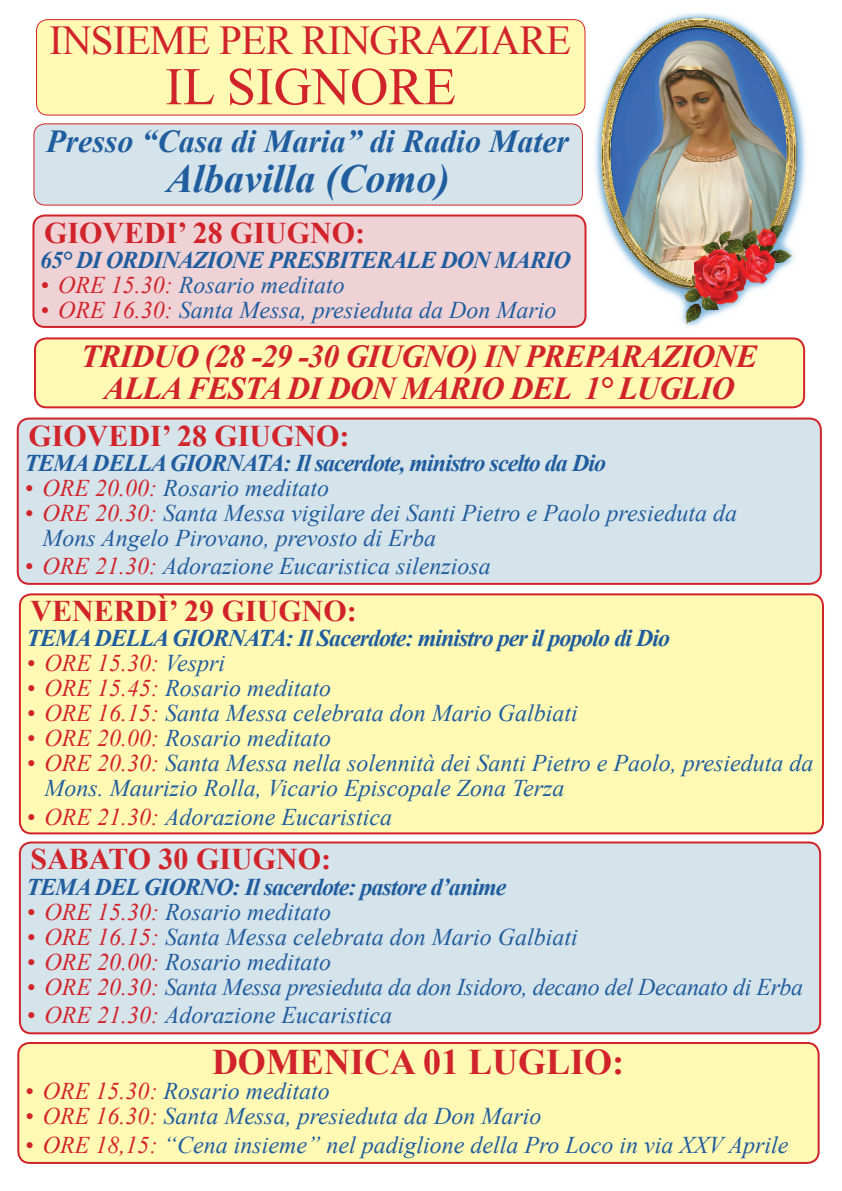
<style>
.page{position:relative;width:842px;height:1191px;background:#fff}
.page>*{position:absolute;margin:0;border:0;box-sizing:border-box;transform-origin:0 0}
.t1{font:53px "Times New Roman";color:#d1232a}
.t2{font:41px "Times New Roman";letter-spacing:-.02em;color:#d1232a}
.t3{font:italic 700 40px "Times New Roman";color:#205d9e}
.t4{font:700 36px "Times New Roman";color:#d1232a}
.t5{font:italic 700 32px/32px "Times New Roman";letter-spacing:-.03em;color:#d1232a;text-align:center}
.t6{font:italic 700 32px "Times New Roman";color:#205d9e}
.t7{font:700 30px "Times New Roman";color:#d1232a}
.t8{font:italic 24px/25px "Times New Roman";color:#205d9e}
.t9{font:italic 700 24px "Times New Roman";letter-spacing:-.04em;color:#205d9e}
.t10{font:italic 24px "Times New Roman";letter-spacing:-.02em;color:#205d9e}
.t11{font:italic 24px "Times New Roman";color:#d1232a}
.s1{color:#d1232a}
.s2{color:#205d9e}
</style>
<div class="page">
<img style="left:576px;top:13px;width:230px;height:315px">
<div style="left:36px;top:20px;width:549px;height:95px;background:#fff9b4;border-radius:11px"></div>
<div style="left:36px;top:19px;width:549px;height:97px;border:1px solid #d1232a;border-radius:11px"></div>
<div style="left:34px;top:124px;width:548px;height:81px;background:#d5e3ea;border-radius:11px"></div>
<div style="left:33px;top:123px;width:550px;height:83px;border:1px solid #d1232a;border-radius:11px"></div>
<div style="left:33px;top:215px;width:552px;height:112px;background:#eed2d5;border-radius:11px"></div>
<div style="left:32px;top:214px;width:554px;height:114px;border:2px solid #d1232a;border-radius:11px"></div>
<div style="left:35px;top:338px;width:769px;height:69px;background:#fff9b4;border-radius:11px"></div>
<div style="left:34px;top:337px;width:771px;height:71px;border:2px solid #d1232a;border-radius:11px"></div>
<div style="left:18px;top:418px;width:803px;height:166px;background:#d5e3ea;border-radius:11px"></div>
<div style="left:17px;top:417px;width:805px;height:168px;border:2px solid #d1232a;border-radius:11px"></div>
<div style="left:20px;top:594px;width:803px;height:239px;background:#fff9b4;border-radius:11px"></div>
<div style="left:19px;top:593px;width:805px;height:241px;border:2px solid #d1232a;border-radius:11px"></div>
<div style="left:20px;top:842px;width:800px;height:191px;background:#d5e3ea;border-radius:11px"></div>
<div style="left:19px;top:841px;width:802px;height:193px;border:2px solid #d1232a;border-radius:11px"></div>
<div style="left:18px;top:1043px;width:801px;height:119px;background:#fff9b4;border-radius:11px"></div>
<div style="left:17px;top:1042px;width:803px;height:121px;border:2px solid #d1232a;border-radius:11px"></div>
<h2 class="t2" style="left:49px;top:13px;width:523px">INSIEME PER RINGRAZIARE</h2>
<h1 class="t1" style="left:165px;top:51px;width:292px">IL SIGNORE</h1>
<h3 class="t6" style="left:46px;top:119px;width:524px">Presso “Casa di Maria” di Radio Mater</h3>
<h3 class="t3" style="left:166px;top:150px;width:285px">Albavilla (Como)</h3>
<p class="t7" style="left:44px;top:212px;width:323px">GIOVEDI’ 28 GIUGNO:</p>
<p class="t9" style="left:40px;top:243px;width:532px">65° DI ORDINAZIONE PRESBITERALE DON MARIO</p>
<p class="t8" style="left:40px;top:271px;width:306px"><span class="s1">• ORE 15.30:</span> Rosario meditato</p>
<p class="t8" style="left:40px;top:296px;width:518px"><span class="s1">• ORE 16.30:</span> Santa Messa, presieduta da Don Mario</p>
<h3 class="t5" style="left:81px;top:339px;width:678px">TRIDUO (28 -29 -30 GIUGNO) IN PREPARAZIONE<br>ALLA FESTA DI DON MARIO DEL 1° LUGLIO</h3>
<p class="t7" style="left:28px;top:415px;width:323px">GIOVEDI’ 28 GIUGNO:</p>
<p class="t9" style="left:24px;top:446px;width:583px">TEMA DELLA GIORNATA: Il sacerdote, ministro scelto da Dio</p>
<p class="t8" style="left:24px;top:474px;width:306px"><span class="s1">• ORE 20.00:</span> Rosario meditato</p>
<p class="t8" style="left:42px;top:499px;width:696px;text-indent:-18px"><span class="s1">• ORE 20.30:</span> Santa Messa vigilare dei Santi Pietro e Paolo presieduta da<br>Mons Angelo Pirovano, prevosto di Erba</p>
<p class="t8" style="left:24px;top:553px;width:468px"><span class="s1">• ORE 21.30:</span> Adorazione Eucaristica silenziosa</p>
<p class="t7" style="left:31px;top:590px;width:328px">VENERDÌ’ 29 GIUGNO:</p>
<p class="t9" style="left:27px;top:621px;width:645px">TEMA DELLA GIORNATA: Il Sacerdote: ministro per il popolo di Dio</p>
<p class="t11" style="left:27px;top:647px;width:200px">• ORE 15.30: <span class="s2">Vespri</span></p>
<p class="t8" style="left:27px;top:675px;width:306px"><span class="s1">• ORE 15.45:</span> Rosario meditato</p>
<p class="t8" style="left:27px;top:700px;width:553px"><span class="s1">• ORE 16.15:</span> Santa Messa celebrata don Mario Galbiati</p>
<p class="t8" style="left:27px;top:725px;width:306px"><span class="s1">• ORE 20.00:</span> Rosario meditato</p>
<p class="t8" style="left:45px;top:750px;width:770px;text-indent:-18px"><span class="s1">• ORE 20.30:</span> Santa Messa nella solennità dei Santi Pietro e Paolo, presieduta da<br>Mons. Maurizio Rolla, Vicario Episcopale Zona Terza</p>
<p class="t8" style="left:27px;top:804px;width:367px"><span class="s1">• ORE 21.30:</span> Adorazione Eucaristica</p>
<p class="t7" style="left:31px;top:838px;width:302px">SABATO 30 GIUGNO:</p>
<p class="t9" style="left:27px;top:869px;width:481px">TEMA DEL GIORNO: Il sacerdote: pastore d’anime</p>
<p class="t8" style="left:27px;top:898px;width:306px"><span class="s1">• ORE 15.30:</span> Rosario meditato</p>
<p class="t8" style="left:27px;top:923px;width:553px"><span class="s1">• ORE 16.15:</span> Santa Messa celebrata don Mario Galbiati</p>
<p class="t8" style="left:27px;top:948px;width:306px"><span class="s1">• ORE 20.00:</span> Rosario meditato</p>
<p class="t10" style="left:27px;top:970px;width:778px"><span class="s1">• ORE 20.30:</span> Santa Messa presieduta da don Isidoro, decano del Decanato di Erba</p>
<p class="t8" style="left:27px;top:1002px;width:367px"><span class="s1">• ORE 21.30:</span> Adorazione Eucaristica</p>
<h3 class="t4" style="left:212px;top:1037px;width:414px">DOMENICA 01 LUGLIO:</h3>
<p class="t8" style="left:25px;top:1078px;width:306px"><span class="s1">• ORE 15.30:</span> Rosario meditato</p>
<p class="t8" style="left:25px;top:1103px;width:518px"><span class="s1">• ORE 16.30:</span> Santa Messa, presieduta da Don Mario</p>
<p class="t8" style="left:25px;top:1131px;width:765px"><span class="s1">• ORE 18,15:</span> “Cena insieme” nel padiglione della Pro Loco in via XXV Aprile</p>
</div>
